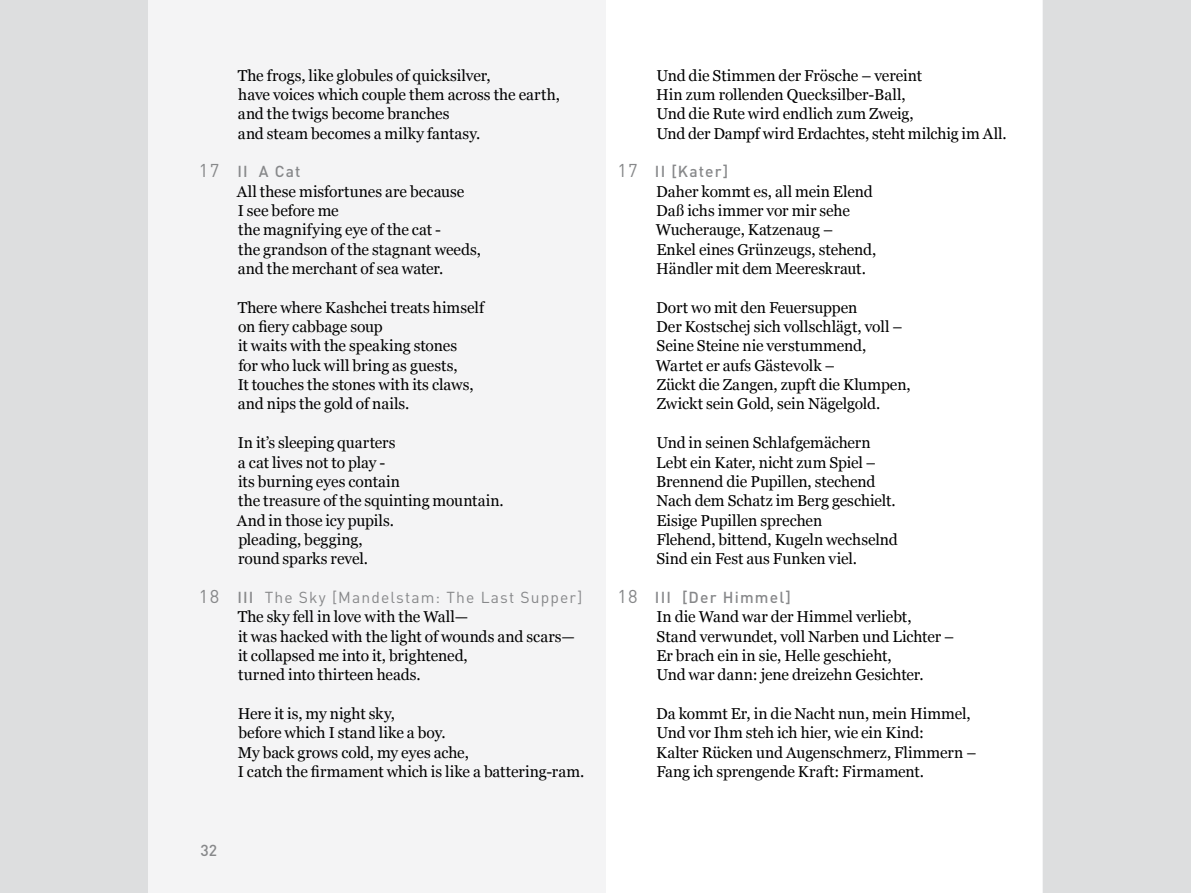
<style>
.page{position:relative;width:1191px;height:893px;background:#dddedf}
.page>*{position:absolute;margin:0;border:0;box-sizing:border-box;transform-origin:0 0}
.t1{font:15.75px/19.4px "Georgia";letter-spacing:-.005em;color:#000}
.t2{font:500 15.75px "DINOT";letter-spacing:.075em;color:#87888a}
.t3{font:15.75px "DINOT";letter-spacing:.075em;color:#87888a}
.s1{font-weight:400;font-size:18.3px}
.s2{font-size:18.3px}
.s3{font-weight:500}
</style>
<div class="page">
<div style="left:149px;top:0;width:893px;height:893px;background:#fff"></div>
<div style="left:149px;top:0;width:456px;height:893px;background:#f4f4f5"></div>
<p class="t1" style="left:238px;top:65px;width:324px">The frogs, like globules of quicksilver,<br>have voices which couple them across the earth, and the twigs become branches<br>and steam becomes a milky fantasy.</p>
<p class="t2" style="left:199px;top:162px;width:103px"><span class="s1">17</span> II A Cat</p>
<p class="t1" style="left:237px;top:181px;width:246px">All these misfortunes are because<br>I see before me<br>the magnifying eye of the cat -<br>the grandson of the stagnant weeds, and the merchant of sea water.</p>
<p class="t1" style="left:238px;top:297px;width:248px">There where Kashchei treats himself on fiery cabbage soup<br>it waits with the speaking stones<br>for who luck will bring as guests,<br>It touches the stones with its claws, and nips the gold of nails.</p>
<p class="t1" style="left:237px;top:432px;width:268px">In it’s sleeping quarters<br>a cat lives not to play -<br>its burning eyes contain<br>the treasure of the squinting mountain.<br>And in those icy pupils.<br>pleading, begging,<br>round sparks revel.</p>
<p class="t3" style="left:199px;top:587px;width:385px"><span class="s2">18</span> <span class="s3">III</span> The Sky [Mandelstam: The Last Supper]</p>
<p class="t1" style="left:238px;top:607px;width:339px">The sky fell in love with the Wall—<br>it was hacked with the light of wounds and scars— it collapsed me into it, brightened,<br>turned into thirteen heads.</p>
<p class="t1" style="left:238px;top:703px;width:348px">Here it is, my night sky,<br>before which I stand like a boy.<br>My back grows cold, my eyes ache,<br>I catch the firmament which is like a battering-ram.</p>
<p class="t2" style="left:200px;top:840px;width:18px">32</p>
<p class="t1" style="left:656px;top:65px;width:352px">Und die Stimmen der Frösche – vereint<br>Hin zum rollenden Quecksilber-Ball,<br>Und die Rute wird endlich zum Zweig,<br>Und der Dampf wird Erdachtes, steht milchig im All.</p>
<p class="t2" style="left:617px;top:162px;width:112px"><span class="s1">17</span> II [Kater]</p>
<p class="t1" style="left:656px;top:181px;width:222px">Daher kommt es, all mein Elend<br>Daß ichs immer vor mir sehe<br>Wucherauge, Katzenaug –<br>Enkel eines Grünzeugs, stehend,<br>Händler mit dem Meereskraut.</p>
<p class="t1" style="left:656px;top:297px;width:256px">Dort wo mit den Feuersuppen<br>Der Kostschej sich vollschlägt, voll –<br>Seine Steine nie verstummend,<br>Wartet er aufs Gästevolk –<br>Zückt die Zangen, zupft die Klumpen,<br>Zwickt sein Gold, sein Nägelgold.</p>
<p class="t1" style="left:656px;top:432px;width:243px">Und in seinen Schlafgemächern<br>Lebt ein Kater, nicht zum Spiel –<br>Brennend die Pupillen, stechend<br>Nach dem Schatz im Berg geschielt.<br>Eisige Pupillen sprechen<br>Flehend, bittend, Kugeln wechselnd<br>Sind ein Fest aus Funken viel.</p>
<p class="t2" style="left:617px;top:587px;width:175px"><span class="s1">18</span> III [Der Himmel]</p>
<p class="t1" style="left:656px;top:607px;width:299px">In die Wand war der Himmel verliebt, Stand verwundet, voll Narben und Lichter – Er brach ein in sie, Helle geschieht,<br>Und war dann: jene dreizehn Gesichter.</p>
<p class="t1" style="left:656px;top:703px;width:322px">Da kommt Er, in die Nacht nun, mein Himmel, Und vor Ihm steh ich hier, wie ein Kind:<br>Kalter Rücken und Augenschmerz, Flimmern – Fang ich sprengende Kraft: Firmament.</p>
</div>
